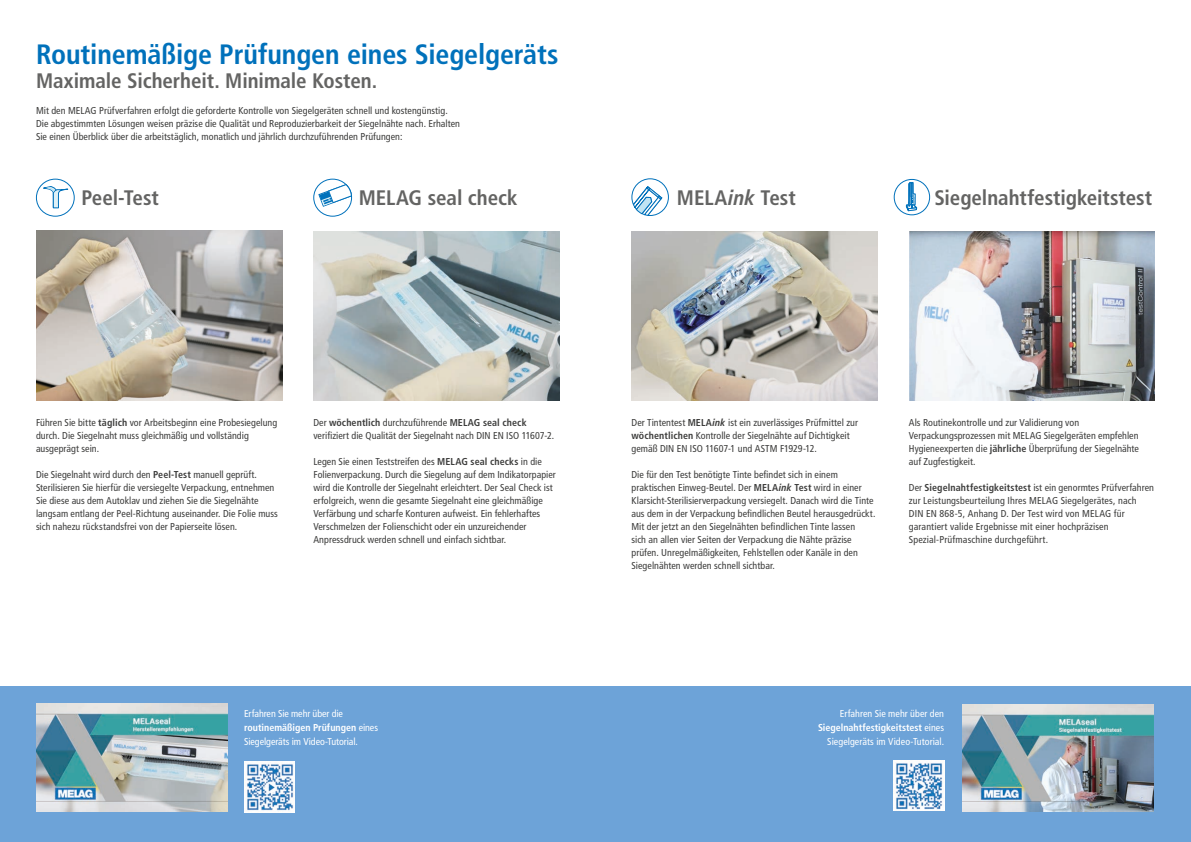
<style>
.page{position:relative;width:1191px;height:842px;background:#fff}
.page>*{position:absolute;margin:0;border:0;box-sizing:border-box;transform-origin:0 0}
.t1{font:700 condensed 28px "Frutiger LT Pro";letter-spacing:-.005em;color:#0071bb}
.t2{font:700 condensed 21px "Frutiger LT Pro";letter-spacing:-.005em;color:#646463}
.t3{font:condensed 10px/13px "Frutiger LT Pro";letter-spacing:.005em;color:#3d3d3c}
.t4{font:condensed 10px/14px "Frutiger LT Pro";color:#fff}
.s1{font-style:italic}
.s2{font-weight:700}
.s3{font-weight:700;font-style:italic}
</style>
<div class="page">
<svg style="left:631px;top:178px;width:38px;height:38px"></svg>
<div style="left:893px;top:179px;width:37px;height:36px;border:1px solid #0071bb;border-radius:50%"></div>
<svg style="left:906px;top:182px;width:11px;height:31px"></svg>
<div style="left:313px;top:179px;width:39px;height:38px;border:1px solid #0071bb;border-radius:50%"></div>
<svg style="left:318px;top:185px;width:34px;height:22px"></svg>
<img style="left:313px;top:231px;width:246px;height:169px">
<img style="left:36px;top:231px;width:246px;height:169px">
<img style="left:631px;top:231px;width:246px;height:169px">
<img style="left:909px;top:231px;width:246px;height:169px">
<div style="left:0;top:686px;width:1191px;height:156px;background:#6da3d8"></div>
<img style="left:962px;top:704px;width:191px;height:108px">
<img style="left:36px;top:704px;width:191px;height:107px">
<img style="left:244px;top:762px;width:51px;height:50px">
<img style="left:893px;top:761px;width:51px;height:50px">
<div style="left:36px;top:179px;width:39px;height:38px;border:1px solid #0071bb;border-radius:50%"></div>
<svg style="left:43px;top:186px;width:25px;height:22px"></svg>
<h1 class="t1" style="left:36px;top:38px;width:524px">Routinemäßige Prüfungen eines Siegelgeräts</h1>
<h2 class="t2" style="left:36px;top:68px;width:343px">Maximale Sicherheit. Minimale Kosten.</h2>
<p class="t3" style="left:36px;top:104px;width:425px">Mit den MELAG Prüfverfahren erfolgt die geforderte Kontrolle von Siegelgeräten schnell und kostengünstig.<br>Die abgestimmten Lösungen weisen präzise die Qualität und Reproduzierbarkeit der Siegelnähte nach. Erhalten<br>Sie einen Überblick über die arbeitstäglich, monatlich und jährlich durchzuführenden Prüfungen:</p>
<h2 class="t2" style="left:81px;top:185px;width:79px">Peel-Test</h2>
<h2 class="t2" style="left:359px;top:185px;width:161px">MELAG seal check</h2>
<h2 class="t2" style="left:677px;top:185px;width:120px">MELA<span class="s1">ink</span> Test</h2>
<h2 class="t2" style="left:934px;top:185px;width:219px">Siegelnahtfestigkeitstest</h2>
<p class="t3" style="left:36px;top:416px;width:243px">Führen Sie bitte <span class="s2">täglich</span> vor Arbeitsbeginn eine Probesiegelung durch. Die Siegelnaht muss gleichmäßig und vollständig ausgeprägt sein.</p>
<p class="t3" style="left:36px;top:468px;width:243px">Die Siegelnaht wird durch den <span class="s2">Peel-Test</span> manuell geprüft.<br>Sterilisieren Sie hierfür die versiegelte Verpackung, entnehmen Sie diese aus dem Autoklav und ziehen Sie die Siegelnähte langsam entlang der Peel-Richtung auseinander. Die Folie muss sich nahezu rückstandsfrei von der Papierseite lösen.</p>
<p class="t3" style="left:313px;top:416px;width:242px">Der <span class="s2">wöchentlich</span> durchzuführende <span class="s2">MELAG seal check </span>verifiziert die Qualität der Siegelnaht nach DIN EN ISO 11607-2.</p>
<p class="t3" style="left:313px;top:455px;width:244px">Legen Sie einen Teststreifen des <span class="s2">MELAG seal checks</span> in die Folienverpackung. Durch die Siegelung auf dem Indikatorpapier wird die Kontrolle der Siegelnaht erleichtert. Der Seal Check ist erfolgreich, wenn die gesamte Siegelnaht eine gleichmäßige Verfärbung und scharfe Konturen aufweist. Ein fehlerhaftes Verschmelzen der Folienschicht oder ein unzureichender Anpressdruck werden schnell und einfach sichtbar.</p>
<p class="t3" style="left:631px;top:416px;width:228px">Der Tintentest <span class="s2">MELA</span><span class="s3">ink</span> ist ein zuverlässiges Prüfmittel zur <span class="s2">wöchentlichen</span> Kontrolle der Siegelnähte auf Dichtigkeit gemäß DIN EN ISO 11607-1 und ASTM F1929-12.</p>
<p class="t3" style="left:631px;top:468px;width:245px">Die für den Test benötigte Tinte befindet sich in einem praktischen Einweg-Beutel. Der <span class="s2">MELA</span><span class="s3">ink</span> <span class="s2">Test</span> wird in einer Klarsicht-Sterilisierverpackung versiegelt. Danach wird die Tinte aus dem in der Verpackung befindlichen Beutel herausgedrückt.<br>Mit der jetzt an den Siegelnähten befindlichen Tinte lassen<br>sich an allen vier Seiten der Verpackung die Nähte präzise prüfen. Unregelmäßigkeiten, Fehlstellen oder Kanäle in den Siegelnähten werden schnell sichtbar.</p>
<p class="t3" style="left:909px;top:416px;width:232px">Als Routinekontrolle und zur Validierung von Verpackungsprozessen mit MELAG Siegelgeräten empfehlen Hygieneexperten die <span class="s2">jährliche</span> Überprüfung der Siegelnähte auf Zugfestigkeit.</p>
<p class="t3" style="left:909px;top:481px;width:247px">Der <span class="s2">Siegelnahtfestigkeitstest</span> ist ein genormtes Prüfverfahren zur Leistungsbeurteilung Ihres MELAG Siegelgerätes, nach<br>DIN EN 868-5, Anhang D. Der Test wird von MELAG für garantiert valide Ergebnisse mit einer hochpräzisen Spezial-Prüfmaschine durchgeführt.</p>
<p class="t4" style="left:244px;top:706px;width:135px">Erfahren Sie mehr über die <span class="s2">routinemäßigen Prüfungen</span> eines<br>Siegelgeräts im Video-Tutorial.</p>
<p class="t4" style="left:818px;top:706px;width:128px;text-align:right">Erfahren Sie mehr über den<br><span class="s2">Siegelnahtfestigkeitstest</span> eines<br>Siegelgeräts im Video-Tutorial.</p>
</div>
